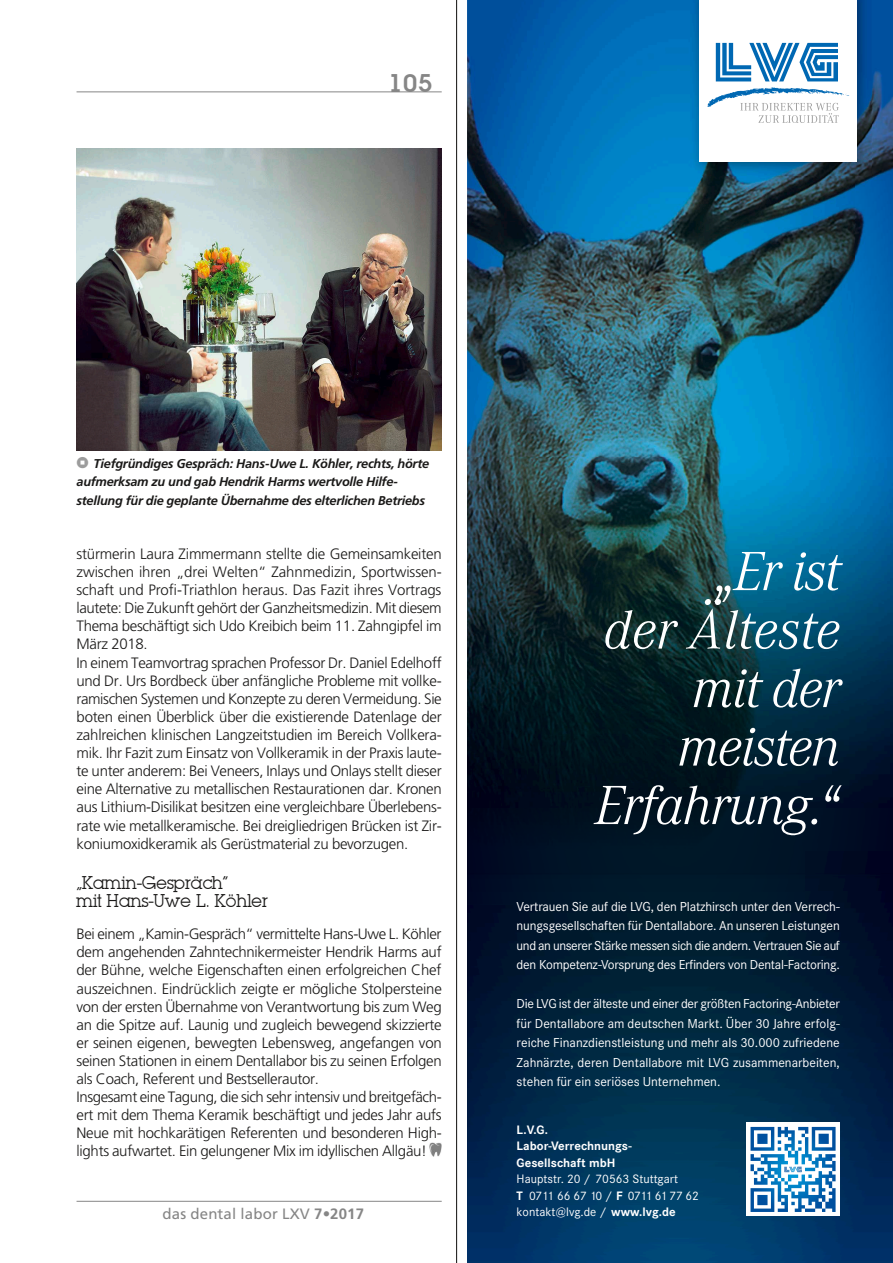
<style>
.page{position:relative;width:893px;height:1263px;background:#fff}
.page>*{position:absolute;margin:0;border:0;box-sizing:border-box;transform-origin:0 0}
.t1{font:italic 300 54px/58.5px "Corporate ABQ";letter-spacing:-.02em;color:#fff;text-align:right}
.t2{font:700 25.5px "Lubiana";color:#868686}
.t3{font:18px/18.1px "Lubiana Normal";letter-spacing:-.02em;color:#1a1918}
.t4{font:300 15px/18.1px "Frutiger";letter-spacing:-.02em;color:#1a1918}
.t5{font:15px "Frutiger";letter-spacing:.01em;color:#868686}
.t6{font:12.75px/19.5px "Corporate SBQ";letter-spacing:-.005em;color:#fff;text-align:justify}
.t7{font:italic 700 12.75px/18.1px "Frutiger";letter-spacing:-.02em;color:#1a1918}
.t8{font:12px/16.5px "Corporate SBQ";color:#fff}
.t9{font:700 12px/16.5px "Corporate SBQ";color:#fff}
.s1{font-weight:700}
</style>
<div class="page">
<hr style="left:77px;top:1201px;width:365px;height:1px;background:#868686">
<hr style="left:77px;top:91px;width:365px;height:1px;background:#868686">
<hr style="left:456px;top:0;width:1px;height:1263px;background:#1a1918">
<img style="left:467px;top:0;width:236px;height:458px">
<img style="left:854px;top:0;width:39px;height:458px">
<img style="left:703px;top:176px;width:151px;height:282px">
<img style="left:690px;top:0;width:181px;height:176px">
<div style="left:699px;top:0;width:158px;height:162px;background:#fff"></div>
<svg style="left:716px;top:43px;width:122px;height:38px"></svg>
<svg style="left:707px;top:87px;width:142px;height:36px"></svg>
<img style="left:467px;top:458px;width:426px;height:805px">
<div style="left:746px;top:1123px;width:94px;height:93px;background:#fff"></div>
<svg style="left:750px;top:1127px;width:86px;height:85px"></svg>
<svg style="left:890px;top:0;width:3px;height:5px"></svg>
<img style="left:77px;top:149px;width:365px;height:302px">
<svg style="left:430px;top:1143px;width:12px;height:13px"></svg>
<h2 class="t2" style="left:388px;top:68px;width:46px">105</h2>
<p class="t7" style="left:77px;top:455px;width:354px;text-indent:17px">Tiefgründiges Gespräch: Hans-Uwe L. Köhler, rechts, hörte aufmerksam zu und gab Hendrik Harms wertvolle Hilfe&shy;stellung für die geplante Übernahme des elterlichen Betriebs</p>
<p class="t4" style="left:77px;top:545px;width:367px">stürmerin Laura Zimmermann stellte die Gemeinsamkeiten zwischen ihren „drei Welten“ Zahnmedizin, Sportwissen&shy;schaft und Profi-Triathlon heraus. Das Fazit ihres Vortrags lautete: Die Zukunft gehört der Ganzheitsmedizin. Mit diesem Thema beschäftigt sich Udo Kreibich beim 11. Zahngipfel im März 2018.<br>In einem Teamvortrag sprachen Professor Dr. Daniel Edelhoff und Dr. Urs Bordbeck über anfängliche Probleme mit vollke&shy;ramischen Systemen und Konzepte zu deren Vermeidung. Sie boten einen Überblick über die existierende Datenlage der zahlreichen klinischen Langzeitstudien im Bereich Vollkera&shy;mik. Ihr Fazit zum Einsatz von Vollkeramik in der Praxis laute&shy;te unter anderem: Bei Veneers, Inlays und Onlays stellt dieser eine Alternative zu metallischen Restaurationen dar. Kronen aus Lithium-Disilikat besitzen eine vergleichbare Überlebens&shy;rate wie metallkeramische. Bei dreigliedrigen Brücken ist Zir&shy;koniumoxidkeramik als Gerüstmaterial zu bevorzugen.</p>
<p class="t3" style="left:77px;top:874px;width:193px">„Kamin-Gespräch“<br>mit Hans-Uwe L. Köhler</p>
<p class="t4" style="left:77px;top:925px;width:367px">Bei einem „Kamin-Gespräch“ vermittelte Hans-Uwe L. Köhler dem angehenden Zahntechnikermeister Hendrik Harms auf der Bühne, welche Eigenschaften einen erfolgreichen Chef auszeichnen. Eindrücklich zeigte er mögliche Stolpersteine von der ersten Übernahme von Verantwortung bis zum Weg an die Spitze auf. Launig und zugleich bewegend skizzierte er seinen eigenen, bewegten Lebensweg, angefangen von seinen Stationen in einem Dentallabor bis zu seinen Erfolgen als Coach, Referent und Bestsellerautor.<br>Insgesamt eine Tagung, die sich sehr intensiv und breitgefäch&shy;ert mit dem Thema Keramik beschäftigt und jedes Jahr aufs Neue mit hochkarätigen Referenten und besonderen High&shy;lights aufwartet. Ein gelungener Mix im idyllischen Allgäu!</p>
<p class="t5" style="left:163px;top:1204px;width:203px">das dental labor LXV <span class="s1">7•2017</span></p>
<h1 class="t1" style="left:595px;top:542px;width:247px">„Er ist<br>der Älteste mit der meisten<br>Erfahrung.“</h1>
<p class="t6" style="left:517px;top:897px;width:325px">Vertrauen Sie auf die LVG, den Platzhirsch unter den Verrech&shy;nungsgesellschaften für Dentallabore. An unseren Leistungen und an unserer Stärke messen sich die andern. Vertrauen Sie auf den Kompetenz-Vorsprung des Erfinders von Dental-Factoring.</p>
<p class="t6" style="left:517px;top:994px;width:325px">Die LVG ist der älteste und einer der größten Factoring-Anbieter für Dentallabore am deutschen Markt. Über 30 Jahre erfolg&shy;reiche Finanzdienstleistung und mehr als 30.000 zufriedene Zahnärzte, deren Dentallabore mit LVG zusammenarbeiten, stehen für ein seriöses Unternehmen.</p>
<p class="t9" style="left:517px;top:1121px;width:117px">L.V.G.<br>Labor-Verrechnungs-<br>Gesellschaft mbH</p>
<p class="t8" style="left:517px;top:1171px;width:184px">Hauptstr. 20 / 70563 Stuttgart<br><span class="s1">T</span> 0711 66 67 10 / <span class="s1">F</span> 0711 61 77 62 kontakt@lvg.de / <span class="s1">www.lvg.de</span></p>
</div>
